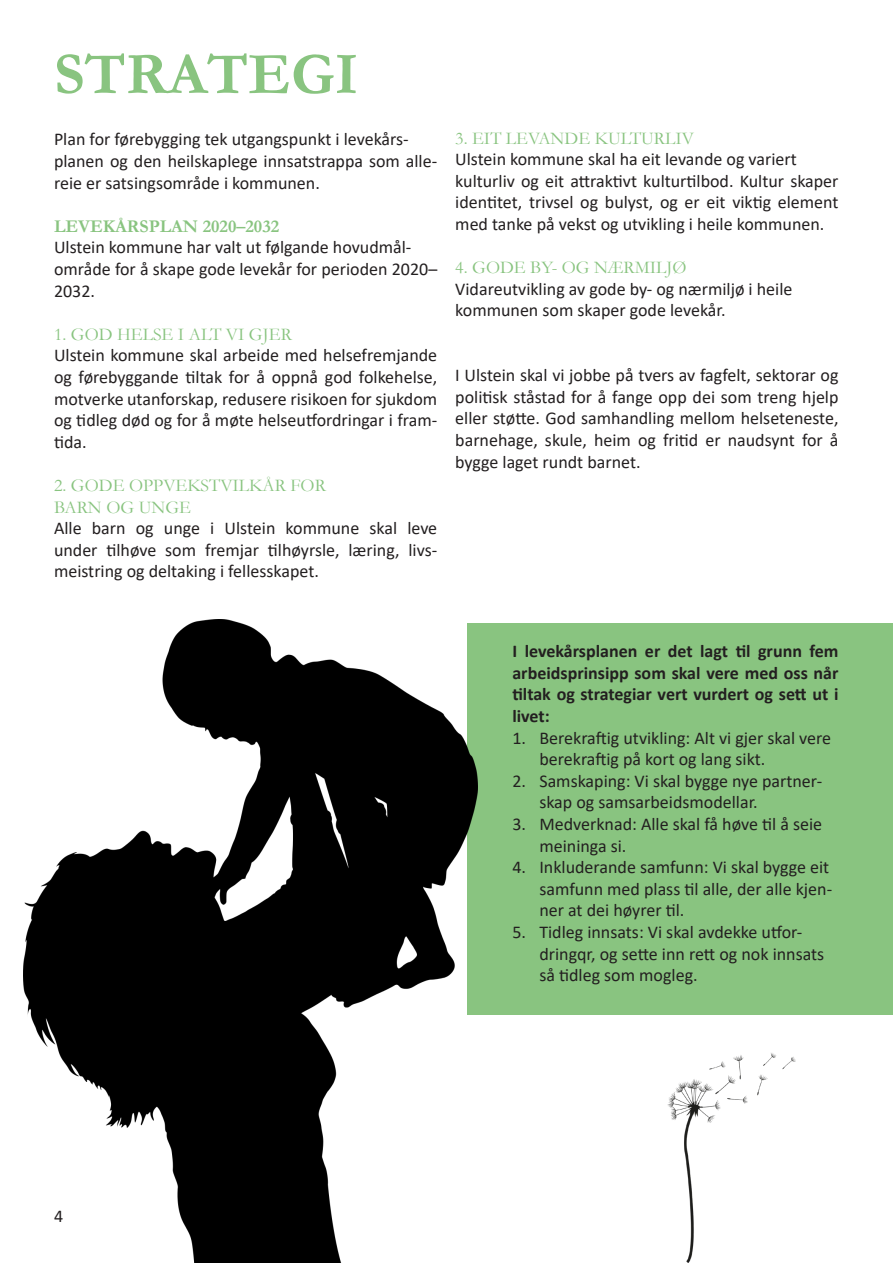
<style>
.page{position:relative;width:893px;height:1263px;background:#fff}
.page>*{position:absolute;margin:0;border:0;box-sizing:border-box;transform-origin:0 0}
.t1{font:700 60px "Garamond";color:#89c480}
.t2{font:18px/21.6px "Calibri";color:#231f20}
.t3{font:700 18px/21.6px "Calibri";color:#231f20;text-align:justify}
.t4{font:18px "Garamond";color:#89c480}
.t5{font:700 18px "Garamond";color:#89c480}
</style>
<div class="page">
<div style="left:468px;top:624px;width:425px;height:391px;background:#89c480"></div>
<img style="left:23px;top:619px;width:454px;height:644px">
<img style="left:667px;top:1053px;width:129px;height:210px">
<p class="t1" style="left:54px;top:33px;width:306px">STRATEGI</p>
<p class="t2" style="left:54px;top:128px;width:356px">Plan for førebygging tek utgangspunkt i levekårs-</p>
<p class="t2" style="left:54px;top:150px;width:385px">planen og den heilskaplege innsatstrappa som alle&shy;reie er satsingsområde i kommunen.</p>
<p class="t5" style="left:54px;top:214px;width:227px">LEVEKÅRSPLAN 2020–2032</p>
<p class="t2" style="left:54px;top:236px;width:359px">Ulstein kommune har valt ut følgande hovudmål-</p>
<p class="t2" style="left:54px;top:258px;width:385px">område for å skape gode levekår for perioden 2020–<br>2032.</p>
<p class="t4" style="left:54px;top:322px;width:239px">1. GOD HELSE I ALT VI GJER</p>
<p class="t2" style="left:54px;top:344px;width:385px;text-align:justify">Ulstein kommune skal arbeide med helsefremjande og førebyggande tiltak for å oppnå god folkehelse, motverke utanforskap, redusere risikoen for sjukdom og tidleg død og for å møte helseutfordringar i fram&shy;tida.</p>
<p class="t4" style="left:54px;top:473px;width:273px">2. GODE OPPVEKSTVILKÅR FOR</p>
<p class="t4" style="left:54px;top:495px;width:139px">BARN OG UNGE</p>
<p class="t2" style="left:54px;top:517px;width:385px;text-align:justify">Alle barn og unge i Ulstein kommune skal leve under tilhøve som fremjar tilhøyrsle, læring, livs&shy;meistring og deltaking i fellesskapet.</p>
<p class="t4" style="left:455px;top:126px;width:240px">3. EIT LEVANDE KULTURLIV</p>
<p class="t2" style="left:455px;top:148px;width:343px">Ulstein kommune skal ha eit levande og variert</p>
<p class="t2" style="left:455px;top:170px;width:385px;text-align:justify">kulturliv og eit attraktivt kulturtilbod. Kultur skaper identitet, trivsel og bulyst, og er eit viktig element med tanke på vekst og utvikling i heile kommunen.</p>
<p class="t4" style="left:455px;top:255px;width:233px">4. GODE BY- OG NÆRMILJØ</p>
<p class="t2" style="left:455px;top:278px;width:339px">Vidareutvikling av gode by- og nærmiljø i heile</p>
<p class="t2" style="left:455px;top:299px;width:272px">kommunen som skaper gode levekår.</p>
<p class="t2" style="left:455px;top:364px;width:385px;text-align:justify">I Ulstein skal vi jobbe på tvers av fagfelt, sektorar og politisk ståstad for å fange opp dei som treng hjelp eller støtte. God samhandling mellom helseteneste, barnehage, skule, heim og fritid er naudsynt for å bygge laget rundt barnet.</p>
<p class="t3" style="left:512px;top:640px;width:328px">I levekårsplanen er det lagt til grunn fem arbeidsprinsipp som skal vere med oss når tiltak og strategiar vert vurdert og sett ut i livet:</p>
<p class="t2" style="left:539px;top:726px;width:293px;text-indent:-27px">1. Berekraftig utvikling: Alt vi gjer skal vere berekraftig på kort og lang sikt.</p>
<p class="t2" style="left:539px;top:769px;width:284px;text-indent:-27px">2. Samskaping: Vi skal bygge nye partner&shy;skap og samsarbeidsmodellar.</p>
<p class="t2" style="left:539px;top:813px;width:284px;text-indent:-27px">3. Medverknad: Alle skal få høve til å seie meininga si.</p>
<p class="t2" style="left:539px;top:856px;width:294px;text-indent:-27px">4. Inkluderande samfunn: Vi skal bygge eit samfunn med plass til alle, der alle kjen&shy;ner at dei høyrer til.</p>
<p class="t2" style="left:539px;top:921px;width:286px;text-indent:-27px">5. Tidleg innsats: Vi skal avdekke utfor&shy;dringqr, og sette inn rett og nok innsats så tidleg som mogleg.</p>
<p class="t2" style="left:54px;top:1205px;width:11px">4</p>
</div>
